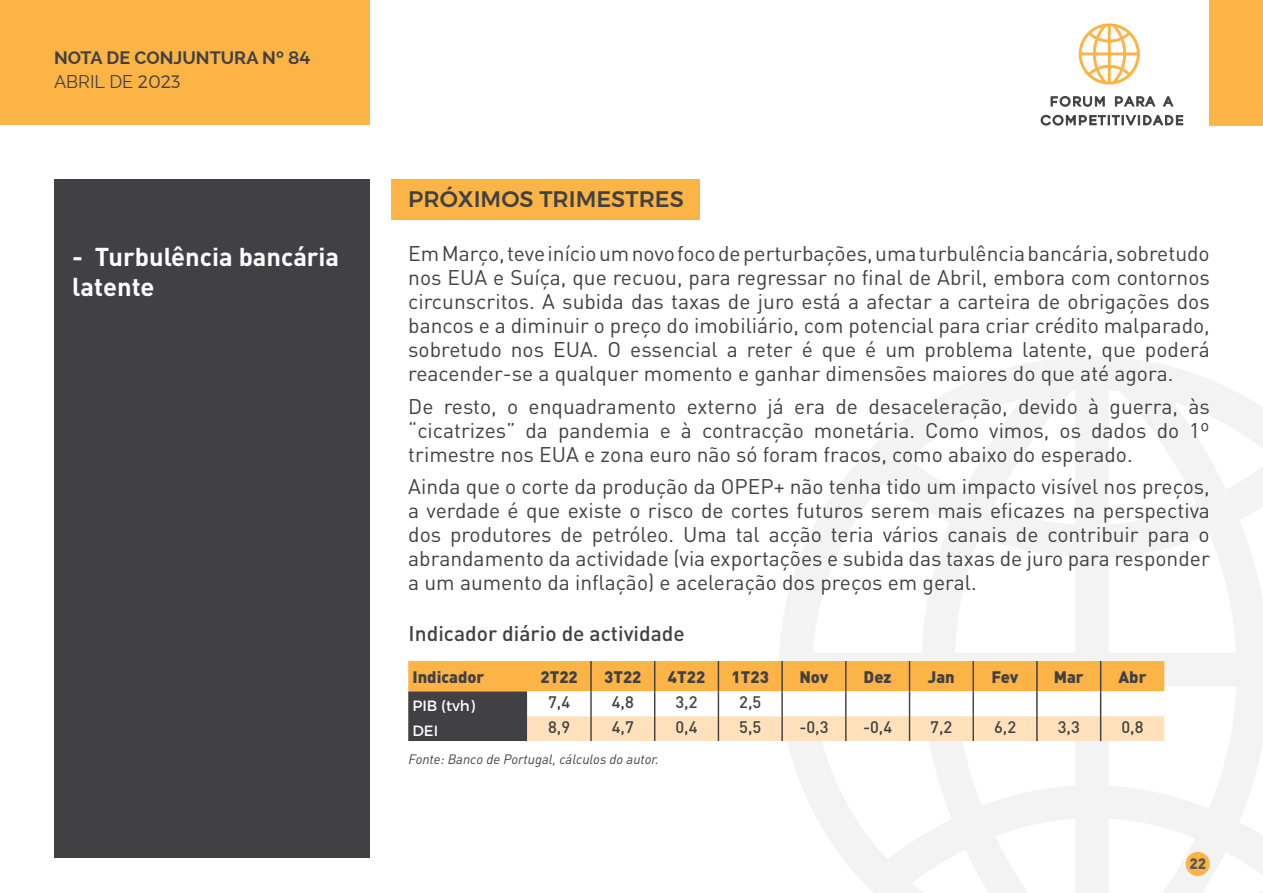
<style>
.page{position:relative;width:1263px;height:893px;background:#fff}
.page>*{position:absolute;margin:0;border:0;box-sizing:border-box;transform-origin:0 0}
.t1{font:700 25.5px/30px "DIN Pro";color:#fff}
.t2{font:500 22.5px "Montserrat";color:#414144}
.t3{font:21px/24px "DIN Pro";color:#414144;text-align:justify}
.t4{font:500 21px "DIN Pro";color:#414144}
.t5{font:700 18px/23.4px "Raleway";color:#414144}
.t6{font:500 16.5px "DIN Pro";color:#414144}
.t7{font:900 16.5px "DIN Pro";color:#414144}
.t8{font:900 15px "DIN Pro";color:#555859}
.t9{font:14.85px "Montserrat";color:#fff}
.t10{font:italic 13.5px "DIN";color:#414144}
.s1{font-family:"Montserrat";font-weight:500}
.s2{font-weight:400}
.s3{font-family:"Montserrat";font-weight:300}
</style>
<div class="page">
<div style="left:54px;top:179px;width:316px;height:678px;background:#414144"></div>
<svg style="left:779px;top:357px;width:484px;height:536px"></svg>
<div style="left:0;top:0;width:370px;height:125px;background:#fcb447"></div>
<div style="left:1210px;top:0;width:53px;height:125px;background:#fcb447"></div>
<svg style="left:1079px;top:23px;width:61px;height:62px"></svg>
<svg style="left:1050px;top:96px;width:55px;height:11px"></svg>
<svg style="left:1115px;top:96px;width:41px;height:11px"></svg>
<svg style="left:1162px;top:96px;width:12px;height:11px"></svg>
<svg style="left:1040px;top:114px;width:143px;height:12px"></svg>
<div style="left:1185px;top:852px;width:25px;height:24px;background:#fcb447;border-radius:50%"></div>
<div style="left:391px;top:179px;width:309px;height:41px;background:#fcb447"></div>
<svg style="left:408px;top:661px;width:756px;height:80px"></svg>
<p class="t5" style="left:54px;top:46px;width:258px">NOTA DE CONJUNTURA Nº <span class="s1">84<br></span><span class="s2">ABRIL DE</span> <span class="s3">2023</span></p>
<p class="t1" style="left:72px;top:241px;width:268px">- Turbulência bancária latente</p>
<p class="t2" style="left:408px;top:185px;width:277px">PRÓXIMOS TRIMESTRES</p>
<p class="t3" style="left:408px;top:241px;width:803px">Em Março, teve início um novo foco de perturbações, uma turbulência bancária, sobretudo nos EUA e Suíça, que recuou, para regressar no final de Abril, embora com contornos circunscritos. A subida das taxas de juro está a afectar a carteira de obrigações dos bancos e a diminuir o preço do imobiliário, com potencial para criar crédito malparado, sobretudo nos EUA. O essencial a reter é que é um problema latente, que poderá reacender-se a qualquer momento e ganhar dimensões maiores do que até agora.</p>
<p class="t3" style="left:408px;top:393px;width:803px">De resto, o enquadramento externo já era de desaceleração, devido à guerra, às “cicatrizes” da pandemia e à contracção monetária. Como vimos, os dados do 1º trimestre nos EUA e zona euro não só foram fracos, como abaixo do esperado.</p>
<p class="t3" style="left:408px;top:474px;width:803px">Ainda que o corte da produção da OPEP+ não tenha tido um impacto visível nos preços, a verdade é que existe o risco de cortes futuros serem mais eficazes na perspectiva dos produtores de petróleo. Uma tal acção teria vários canais de contribuir para o abrandamento da actividade (via exportações e subida das taxas de juro para responder a um aumento da inflação) e aceleração dos preços em geral.</p>
<p class="t4" style="left:409px;top:619px;width:278px">Indicador diário de actividade</p>
<p class="t7" style="left:412px;top:665px;width:73px">Indicador</p>
<p class="t7" style="left:540px;top:665px;width:39px">2T22</p>
<p class="t7" style="left:604px;top:665px;width:39px">3T22</p>
<p class="t7" style="left:668px;top:665px;width:39px">4T22</p>
<p class="t7" style="left:732px;top:665px;width:39px">1T23</p>
<p class="t7" style="left:799px;top:665px;width:31px">Nov</p>
<p class="t7" style="left:864px;top:665px;width:30px">Dez</p>
<p class="t7" style="left:928px;top:665px;width:28px">Jan</p>
<p class="t7" style="left:991px;top:665px;width:28px">Fev</p>
<p class="t7" style="left:1054px;top:665px;width:32px">Mar</p>
<p class="t7" style="left:1118px;top:665px;width:30px">Abr</p>
<p class="t9" style="left:412px;top:697px;width:64px">PIB (tvh)</p>
<p class="t6" style="left:548px;top:691px;width:24px">7,4</p>
<p class="t6" style="left:612px;top:691px;width:24px">4,8</p>
<p class="t6" style="left:675px;top:691px;width:24px">3,2</p>
<p class="t6" style="left:739px;top:691px;width:24px">2,5</p>
<p class="t9" style="left:412px;top:721px;width:27px">DEI</p>
<p class="t6" style="left:548px;top:716px;width:24px">8,9</p>
<p class="t6" style="left:612px;top:716px;width:24px">4,7</p>
<p class="t6" style="left:675px;top:716px;width:24px">0,4</p>
<p class="t6" style="left:739px;top:716px;width:24px">5,5</p>
<p class="t6" style="left:799px;top:716px;width:31px">-0,3</p>
<p class="t6" style="left:863px;top:716px;width:31px">-0,4</p>
<p class="t6" style="left:930px;top:716px;width:24px">7,2</p>
<p class="t6" style="left:994px;top:716px;width:24px">6,2</p>
<p class="t6" style="left:1058px;top:716px;width:24px">3,3</p>
<p class="t6" style="left:1121px;top:716px;width:24px">0,8</p>
<p class="t10" style="left:409px;top:750px;width:252px">Fonte: Banco de Portugal, cálculos do autor.</p>
<p class="t8" style="left:1189px;top:853px;width:18px">22</p>
</div>
